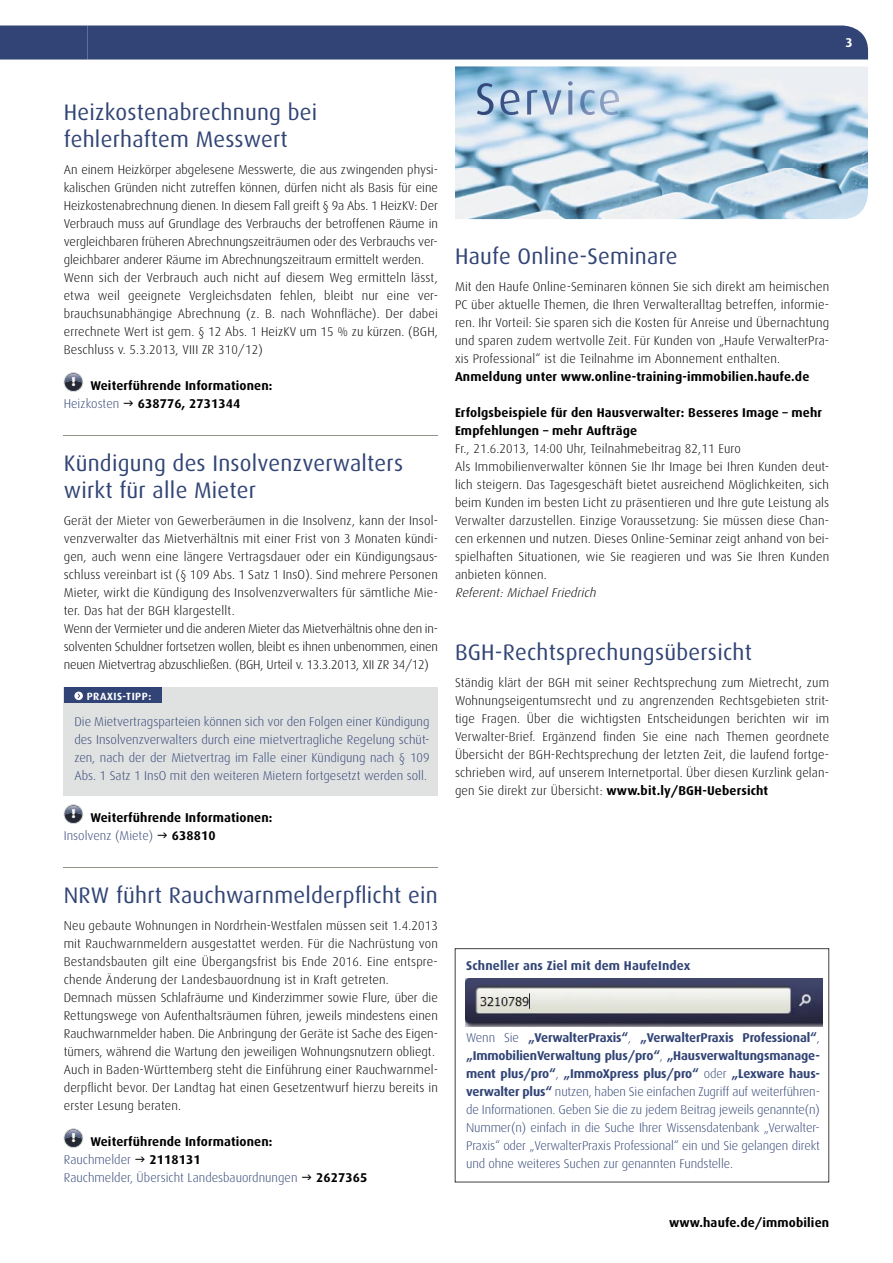
<style>
.page{position:relative;width:893px;height:1263px;background:#fff}
.page>*{position:absolute;margin:0;border:0;box-sizing:border-box;transform-origin:0 0}
.t1{font:22.5px/27px "Dax";letter-spacing:.01em;color:#314475}
.t2{font:300 12.75px/18px "Dax";letter-spacing:.01em;color:#000}
.t3{font:300 12.75px/18px "Dax";color:#314475;text-align:justify}
.t4{font:700 12.75px/18px "Dax";letter-spacing:.01em;color:#000}
.t5{font:700 12.75px "Dax";letter-spacing:.01em;color:#314475}
.t6{font:italic 300 12.75px "Dax";color:#000}
.t7{font:700 12.75px "Dax";color:#fff}
.t8{font:700 10.5px "Dax";letter-spacing:.05em;color:#fff}
.s1{font-weight:300;color:#314475}
.s2{font-weight:700}
</style>
<div class="page">
<div style="left:0;top:26px;width:868px;height:34px;background:#314475"></div>
<svg style="left:455px;top:948px;width:374px;height:234px"></svg>
<img style="left:466px;top:979px;width:357px;height:47px">
<hr style="left:64px;top:435px;width:374px;height:1px;background:#939389">
<hr style="left:64px;top:867px;width:374px;height:1px;background:#939389">
<svg style="left:64px;top:374px;width:19px;height:16px"></svg>
<div style="left:64px;top:373px;width:19px;height:18px;border:1px solid #252934;border-radius:50%"></div>
<div style="left:64px;top:372px;width:19px;height:20px;border:1px solid #e0e1e1;border-radius:50%"></div>
<svg style="left:64px;top:806px;width:19px;height:16px"></svg>
<div style="left:64px;top:805px;width:19px;height:18px;border:1px solid #252934;border-radius:50%"></div>
<div style="left:64px;top:804px;width:19px;height:20px;border:1px solid #e0e1e1;border-radius:50%"></div>
<svg style="left:64px;top:1130px;width:19px;height:16px"></svg>
<div style="left:64px;top:1129px;width:19px;height:18px;border:1px solid #252934;border-radius:50%"></div>
<div style="left:64px;top:1128px;width:19px;height:20px;border:1px solid #e0e1e1;border-radius:50%"></div>
<img style="left:455px;top:66px;width:413px;height:153px">
<img style="left:477px;top:81px;width:142px;height:34px">
<div style="left:64px;top:687px;width:374px;height:108px;background:#e0e1e1"></div>
<div style="left:64px;top:687px;width:98px;height:16px;background:#314475"></div>
<svg style="left:74px;top:692px;width:9px;height:8px"></svg>
<p class="t7" style="left:845px;top:35px;width:9px">3</p>
<h1 class="t1" style="left:64px;top:99px;width:255px">Heizkostenabrechnung bei fehlerhaftem Messwert</h1>
<p class="t2" style="left:64px;top:161px;width:376px">An einem Heizkörper abgelesene Messwerte, die aus zwingenden physi&shy;kalischen Gründen nicht zutreffen können, dürfen nicht als Basis für eine Heizkostenabrechnung dienen. In diesem Fall greift § 9a Abs. 1 HeizKV: Der Verbrauch muss auf Grundlage des Verbrauchs der betroffenen Räume in vergleichbaren früheren Abrechnungszeiträumen oder des Verbrauchs ver&shy;gleichbarer anderer Räume im Abrechnungszeitraum ermittelt werden.<br>Wenn sich der Verbrauch auch nicht auf diesem Weg ermitteln lässt, etwa weil geeignete Vergleichsdaten fehlen, bleibt nur eine ver&shy;brauchsunabhängige Abrechnung (z. B. nach Wohnfläche). Der dabei errechnete Wert ist gem. § 12 Abs. 1 HeizKV um 15 % zu kürzen. (BGH, Beschluss v. 5.3.2013, VIII ZR 310/12)</p>
<p class="t4" style="left:64px;top:377px;width:210px;text-indent:7px"><sup>!</sup> Weiterführende Informationen:<br><span class="s1">Heizkosten</span></p>
<p class="t4" style="left:138px;top:395px;width:104px">638776, 2731344</p>
<h1 class="t1" style="left:64px;top:450px;width:341px">Kündigung des Insolvenzverwalters wirkt für alle Mieter</h1>
<p class="t2" style="left:64px;top:512px;width:376px">Gerät der Mieter von Gewerberäumen in die Insolvenz, kann der Insol&shy;venzverwalter das Mietverhältnis mit einer Frist von 3 Monaten kündi&shy;gen, auch wenn eine längere Vertragsdauer oder ein Kündigungsaus&shy;schluss vereinbart ist (§ 109 Abs. 1 Satz 1 InsO). Sind mehrere Personen Mieter, wirkt die Kündigung des Insolvenzverwalters für sämtliche Mie&shy;ter. Das hat der BGH klargestellt.<br>Wenn der Vermieter und die anderen Mieter das Mietverhältnis ohne den in&shy;solventen Schuldner fortsetzen wollen, bleibt es ihnen unbenommen, einen neuen Mietvertrag abzuschließen. (BGH, Urteil v. 13.3.2013, XII ZR 34/12)</p>
<p class="t8" style="left:87px;top:690px;width:66px">PRAXIS-TIPP:</p>
<p class="t3" style="left:74px;top:712px;width:357px">Die Mietvertragsparteien können sich vor den Folgen einer Kündigung des Insolvenzverwalters durch eine mietvertragliche Regelung schüt&shy;zen, nach der der Mietvertrag im Falle einer Kündigung nach § 109<br>Abs. 1 Satz 1 InsO mit den weiteren Mietern fortgesetzt werden soll.</p>
<p class="t4" style="left:64px;top:809px;width:210px;text-indent:7px"><sup>!</sup> Weiterführende Informationen:<br><span class="s1">Insolvenz (Miete)</span></p>
<p class="t4" style="left:172px;top:827px;width:45px">638810</p>
<h1 class="t1" style="left:64px;top:882px;width:375px">NRW führt Rauchwarnmelderpflicht ein</h1>
<p class="t2" style="left:64px;top:917px;width:376px">Neu gebaute Wohnungen in Nordrhein-Westfalen müssen seit 1.4.2013 mit Rauchwarnmeldern ausgestattet werden. Für die Nachrüstung von Bestandsbauten gilt eine Übergangsfrist bis Ende 2016. Eine entspre&shy;chende Änderung der Landesbauordnung ist in Kraft getreten.<br>Demnach müssen Schlafräume und Kinderzimmer sowie Flure, über die Rettungswege von Aufenthaltsräumen führen, jeweils mindestens einen Rauchwarnmelder haben. Die Anbringung der Geräte ist Sache des Eigen&shy;tümers, während die Wartung den jeweiligen Wohnungsnutzern obliegt.<br>Auch in Baden-Württemberg steht die Einführung einer Rauchwarnmel&shy;derpflicht bevor. Der Landtag hat einen Gesetzentwurf hierzu bereits in erster Lesung beraten.</p>
<p class="t4" style="left:64px;top:1133px;width:210px;text-indent:7px"><sup>!</sup> Weiterführende Informationen:<br><span class="s1">Rauchmelder</span></p>
<p class="t4" style="left:150px;top:1151px;width:53px">2118131</p>
<p class="t3" style="left:64px;top:1169px;width:235px">Rauchmelder, Übersicht Landesbauordnungen</p>
<p class="t4" style="left:316px;top:1169px;width:53px">2627365</p>
<h1 class="t1" style="left:455px;top:243px;width:224px">Haufe Online-Seminare</h1>
<p class="t2" style="left:455px;top:278px;width:376px;text-align:justify">Mit den Haufe Online-Seminaren können Sie sich direkt am heimischen PC über aktuelle Themen, die Ihren Verwalteralltag betreffen, informie&shy;ren. Ihr Vorteil: Sie sparen sich die Kosten für Anreise und Übernachtung und sparen zudem wertvolle Zeit. Für Kunden von „Haufe VerwalterPra&shy;xis Professional“ ist die Teilnahme im Abonnement enthalten.</p>
<p class="t4" style="left:455px;top:368px;width:356px">Anmeldung unter www.online-training-immobilien.haufe.de</p>
<p class="t4" style="left:455px;top:404px;width:369px">Erfolgsbeispiele für den Hausverwalter: Besseres Image – mehr<br>Empfehlungen – mehr Aufträge</p>
<p class="t2" style="left:455px;top:440px;width:376px">Fr., 21.6.2013, 14:00 Uhr, Teilnahmebeitrag 82,11 Euro<br>Als Immobilienverwalter können Sie Ihr Image bei Ihren Kunden deut&shy;lich steigern. Das Tagesgeschäft bietet ausreichend Möglichkeiten, sich beim Kunden im besten Licht zu präsentieren und Ihre gute Leistung als Verwalter darzustellen. Einzige Voraussetzung: Sie müssen diese Chan&shy;cen erkennen und nutzen. Dieses Online-Seminar zeigt anhand von bei&shy;spielhaften Situationen, wie Sie reagieren und was Sie Ihren Kunden anbieten können.</p>
<p class="t6" style="left:455px;top:586px;width:145px">Referent:MichaelFriedrich</p>
<h1 class="t1" style="left:455px;top:639px;width:298px">BGH-Rechtsprechungsübersicht</h1>
<p class="t2" style="left:455px;top:674px;width:376px;text-align:justify">Ständig klärt der BGH mit seiner Rechtsprechung zum Mietrecht, zum Wohnungseigentumsrecht und zu angrenzenden Rechtsgebieten strit&shy;tige Fragen. Über die wichtigsten Entscheidungen berichten wir im Verwalter-Brief. Ergänzend finden Sie eine nach Themen geordnete Übersicht der BGH-Rechtsprechung der letzten Zeit, die laufend fortge&shy;schrieben wird, auf unserem Internetportal. Über diesen Kurzlink gelan&shy;gen Sie direkt zur Übersicht: <span class="s2">www.bit.ly/BGH-Uebersicht</span></p>
<p class="t5" style="left:466px;top:959px;width:226px">Schneller ans Ziel mit dem HaufeIndex</p>
<p class="t3" style="left:466px;top:1029px;width:355px">Wenn Sie <span class="s2">„VerwalterPraxis“</span>, <span class="s2">„VerwalterPraxis Professional“</span>, <span class="s2">„ImmobilienVerwaltung plus/pro“</span>, <span class="s2">„Hausverwaltungsmanage&shy;ment plus/pro“</span>, <span class="s2">„ImmoXpress plus/pro“</span> oder <span class="s2">„Lexware haus&shy;verwalter plus“</span> nutzen, haben Sie einfachen Zugriff auf weiterführen&shy;de Informationen. Geben Sie die zu jedem Beitrag jeweils genannte(n)<br>Nummer(n) einfach in die Suche Ihrer Wissensdatenbank „Verwalter-Praxis“ oder „VerwalterPraxis Professional“ ein und Sie gelangen direkt und ohne weiteres Suchen zur genannten Fundstelle.</p>
<p class="t4" style="left:669px;top:1214px;width:162px">www.haufe.de/immobilien</p>
</div>
